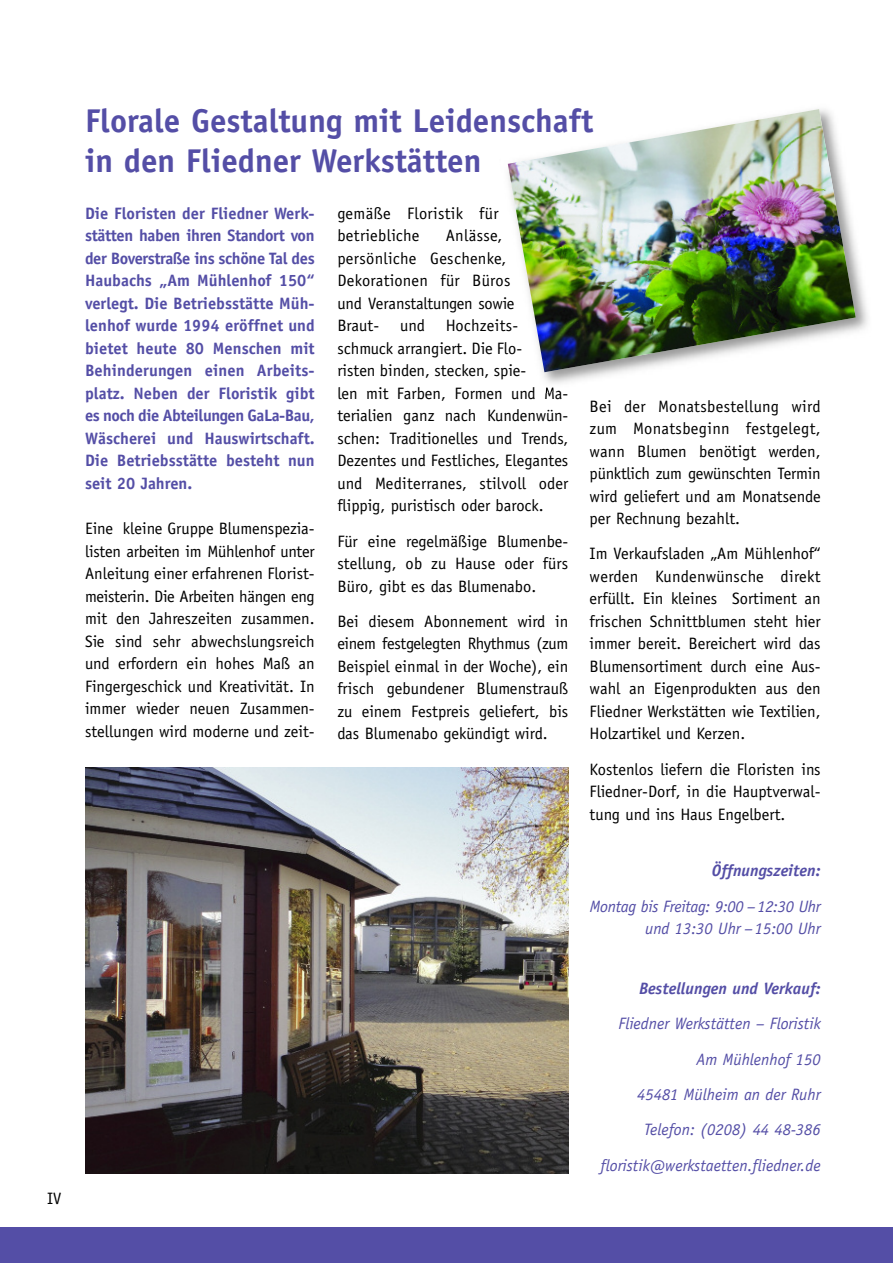
<style>
.page{position:relative;width:893px;height:1263px;background:#fff}
.page>*{position:absolute;margin:0;border:0;box-sizing:border-box;transform-origin:0 0}
.t1{font:700 33px/39.6px "Officina Sans";color:#544ea6}
.t2{font:16.5px/22.5px "Officina Sans";color:#000;text-align:justify}
.t3{font:700 16.5px/22.5px "Officina Sans";color:#544ea6;text-align:justify}
.t4{font:italic 16.5px/35.2px "Officina Sans";color:#544ea6;text-align:right}
.t5{font:italic 16.5px/22.5px "Officina Sans";letter-spacing:-.02em;color:#544ea6;text-align:right}
.t6{font:italic 700 16.5px "Officina Sans";color:#544ea6}
.t7{font:16.5px/22.5px "Officina Sans";letter-spacing:.02em;color:#000}
</style>
<div class="page">
<div style="left:0;top:1227px;width:893px;height:36px;background:#544ea6"></div>
<img style="left:507px;top:164px;width:361px;height:230px">
<img style="left:508px;top:109px;width:348px;height:263px">
<img style="left:85px;top:767px;width:483px;height:406px">
<p class="t2" style="left:47px;top:1188px;width:16px">IV</p>
<h1 class="t1" style="left:85px;top:104px;width:510px">Florale Gestaltung mit Leidenschaft in den Fliedner Werkstätten</h1>
<p class="t7" style="left:337px;top:203px;width:163px">gemäße Floristik für betriebliche</p>
<p class="t3" style="left:85px;top:203px;width:231px">Die Floristen der Fliedner Werk&shy;stätten haben ihren Standort von der Boverstraße ins schöne Tal des Haubachs „Am Mühlenhof 150“ verlegt. Die Betriebsstätte Müh&shy;lenhof wurde 1994 eröffnet und bietet heute 80 Menschen mit Behinderungen einen Arbeits&shy;platz. Neben der Floristik gibt es noch die Abteilungen GaLa-Bau, Wäscherei und Hauswirtschaft.<br>Die Betriebsstätte besteht nun seit 20 Jahren.</p>
<p class="t2" style="left:85px;top:519px;width:231px">Eine kleine Gruppe Blumenspezia&shy;listen arbeiten im Mühlenhof unter Anleitung einer erfahrenen Florist&shy;meisterin. Die Arbeiten hängen eng mit den Jahreszeiten zusammen.<br>Sie sind sehr abwechslungsreich und erfordern ein hohes Maß an Fingergeschick und Kreativität. In immer wieder neuen Zusammen&shy;stellungen wird moderne und zeit-</p>
<p class="t2" style="left:337px;top:226px;width:179px;text-align:left;text-indent:108px">Anlässe, persönliche Geschenke,<br>Dekorationen für Büros und Veranstaltungen sowie<br>Braut-</p>
<p class="t2" style="left:337px;top:316px;width:233px;text-align:left;text-indent:108px">Hochzeits&shy;schmuck arrangiert. Die Flo-<br>risten binden, stecken, spie-<br>len mit Farben, Formen und Ma&shy;terialien ganz nach Kundenwün&shy;schen: Traditionelles und Trends,<br>Dezentes und Festliches, Elegantes und Mediterranes, stilvoll oder flippig, puristisch oder barock.</p>
<p class="t2" style="left:337px;top:531px;width:233px">Für eine regelmäßige Blumenbe&shy;stellung, ob zu Hause oder fürs Büro, gibt es das Blumenabo.</p>
<p class="t2" style="left:337px;top:611px;width:233px">Bei diesem Abonnement wird in einem festgelegten Rhythmus (zum Beispiel einmal in der Woche), ein frisch gebundener Blumenstrauß zu einem Festpreis geliefert, bis das Blumenabo gekündigt wird.</p>
<p class="t2" style="left:400px;top:316px;width:26px">und</p>
<p class="t2" style="left:590px;top:396px;width:233px">Bei der Monatsbestellung wird zum Monatsbeginn festgelegt, wann Blumen benötigt werden, pünktlich zum gewünschten Termin wird geliefert und am Monatsende per Rechnung bezahlt.</p>
<p class="t2" style="left:590px;top:544px;width:233px">Im Verkaufsladen „Am Mühlenhof“ werden Kundenwünsche direkt erfüllt. Ein kleines Sortiment an frischen Schnittblumen steht hier immer bereit. Bereichert wird das Blumensortiment durch eine Aus&shy;wahl an Eigenprodukten aus den Fliedner Werkstätten wie Textilien, Holzartikel und Kerzen.</p>
<p class="t2" style="left:590px;top:759px;width:233px">Kostenlos liefern die Floristen ins Fliedner-Dorf, in die Hauptverwal&shy;tung und ins Haus Engelbert.</p>
<p class="t6" style="left:712px;top:864px;width:110px">Öffnungszeiten:</p>
<p class="t5" style="left:590px;top:896px;width:232px">Montag bis Freitag: 9:00 – 12:30 Uhr und 13:30 Uhr – 15:00 Uhr</p>
<p class="t6" style="left:639px;top:982px;width:183px">Bestellungen und Verkauf:</p>
<p class="t4" style="left:601px;top:1007px;width:222px">Fliedner Werkstätten – Floristik<br>Am Mühlenhof 150<br>45481 Mülheim an der Ruhr<br>Telefon: (0208) 44 48-386 floristik@werkstaetten.fliedner.de</p>
</div>
